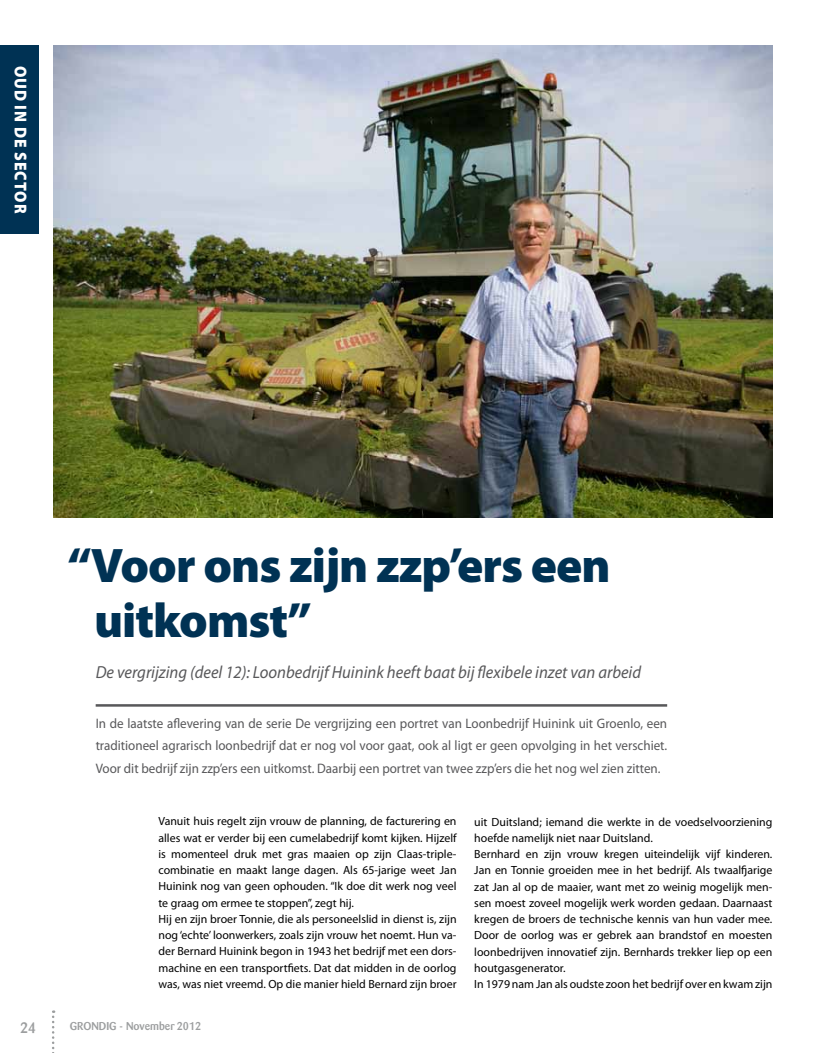
<style>
.page{position:relative;width:815px;height:1053px;background:#fff}
.page>*{position:absolute;margin:0;border:0;box-sizing:border-box;transform-origin:0 0}
.t1{font:900 48.75px/55px "Myriad Pro";letter-spacing:-.02em;color:#003254}
.t2{font:italic 17.5px "Myriad Pro";color:#58585a;scale:.95 1}
.t3{font:900 17.25px "Myriad Pro";letter-spacing:.06em;color:#fff;scale:.91 1}
.t4{font:500 15px "Barmeno Pro";color:#9c9e9f}
.t5{font:13.75px/22.5px "Myriad Pro";color:#58585a;text-align:justify;scale:.95 1}
.t6{font:11.88px/16.2px "Myriad Pro";color:#000}
.t7{font:500 11.25px "Barmeno Pro";color:#9c9e9f}
</style>
<div class="page">
<svg style="left:52px;top:1010px;width:2px;height:43px"></svg>
<img style="left:53px;top:45px;width:719px;height:473px">
<div style="left:0;top:45px;width:39px;height:189px;background:#003254"></div>
<hr style="left:96px;top:704px;width:571px;height:2px;background:#58585a">
<h3 class="t3" style="left:32px;top:65px;width:164px;rotate:90deg">oud in de sector</h3>
<h1 class="t1" style="left:94px;top:535px;width:518px;text-indent:-27px">“Voor ons zijn zzp’ers een uitkomst”</h1>
<h2 class="t2" style="left:96px;top:661px;width:576px">De vergrijzing (deel 12): Loonbedrijf Huinink heeft baat bij flexibele inzet van arbeid</h2>
<p class="t5" style="left:96px;top:711px;width:603px">In de laatste aflevering van de serie De vergrijzing een portret van Loonbedrijf Huinink uit Groenlo, een traditioneel agrarisch loonbedrijf dat er nog vol voor gaat, ook al ligt er geen opvolging in het verschiet.<br>Voor dit bedrijf zijn zzp’ers een uitkomst. Daarbij een portret van twee zzp’ers die het nog wel zien zitten.</p>
<p class="t6" style="left:158px;top:813px;width:300px">Vanuit huis regelt zijn vrouw de planning, de facturering en alles wat er verder bij een cumelabedrijf komt kijken. Hijzelf is momenteel druk met gras maaien op zijn Claas-triple&shy;combinatie en maakt lange dagen. Als 65-jarige weet Jan Huinink nog van geen ophouden. “Ik doe dit werk nog veel te graag om ermee te stoppen”, zegt hij.<br>Hij en zijn broer Tonnie, die als personeelslid in dienst is, zijn nog ‘echte’ loonwerkers, zoals zijn vrouw het noemt. Hun va&shy;der Bernard Huinink begon in 1943 het bedrijf met een dors&shy;machine en een transportfiets. Dat dat midden in de oorlog was, was niet vreemd. Op die manier hield Bernard zijn broer</p>
<p class="t6" style="left:474px;top:813px;width:300px">uit Duitsland; iemand die werkte in de voedselvoorziening hoefde namelijk niet naar Duitsland.<br>Bernhard en zijn vrouw kregen uiteindelijk vijf kinderen.<br>Jan en Tonnie groeiden mee in het bedrijf. Als twaalfjarige zat Jan al op de maaier, want met zo weinig mogelijk men&shy;sen moest zoveel mogelijk werk worden gedaan. Daarnaast kregen de broers de technische kennis van hun vader mee.<br>Door de oorlog was er gebrek aan brandstof en moesten loonbedrijven innovatief zijn. Bernhards trekker liep op een houtgasgenerator.<br>In 1979 nam Jan als oudste zoon het bedrijf over en kwam zijn</p>
<p class="t4" style="left:20px;top:1017px;width:18px">24</p>
<p class="t7" style="left:70px;top:1018px;width:133px">GRONDIG - November 2012</p>
</div>
